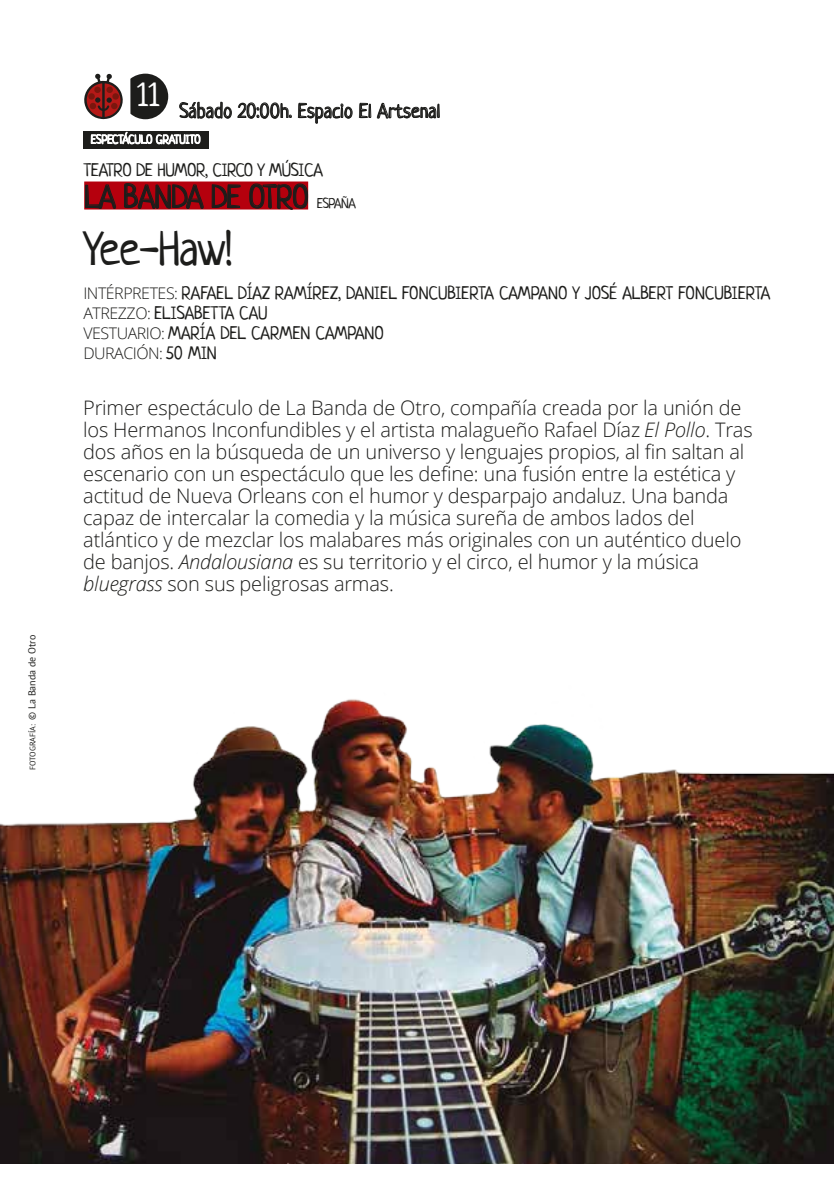
<style>
.page{position:relative;width:834px;height:1191px;background:#fff}
.page>*{position:absolute;margin:0;border:0;box-sizing:border-box;transform-origin:0 0}
.t1{font:48px "Neucha";letter-spacing:-.025em;color:#1d1d1b}
.t2{font:32px "Neucha";letter-spacing:-.02em;color:#1d1d1b}
.t3{font:31.4px "Neucha";color:#fff}
.t4{font:300 20px/22px "Open Sans";letter-spacing:-.01em;color:#1d1d1b}
.t5{font:20px "Neucha";letter-spacing:.01em;color:#1d1d1b}
.t6{font:18px/20px "Neucha";color:#1d1d1b}
.t7{font:18px "Neucha";letter-spacing:-.02em;color:#1d1d1b}
.t8{font:300 16px "Open Sans";letter-spacing:-.03em;color:#1d1d1b}
.t9{font:14px "Neucha";letter-spacing:-.03em;color:#1d1d1b}
.t10{font:12px "Neucha";color:#fff}
.t11{font:10px "PT Sans";color:#1d1d1b}
.s1{font-size:8px}
.s2{font-family:"Open Sans";font-weight:300;font-size:16px}
.s3{font-family:"Neucha";font-weight:400;font-size:18px}
.s4{font-style:italic}
</style>
<div class="page">
<svg style="left:84px;top:74px;width:39px;height:45px"></svg>
<svg style="left:130px;top:74px;width:38px;height:45px;background:#40403e"></svg>
<div style="left:84px;top:181px;width:224px;height:28px;background:#b5000d"></div>
<svg style="left:84px;top:182px;width:33px;height:28px"></svg>
<svg style="left:123px;top:183px;width:81px;height:27px"></svg>
<svg style="left:211px;top:184px;width:30px;height:25px"></svg>
<svg style="left:249px;top:183px;width:59px;height:27px"></svg>
<img style="left:0;top:699px;width:833px;height:464px">
<div style="left:83px;top:131px;width:125px;height:18px;background:#1d1d1b"></div>
<svg style="left:91px;top:132px;width:109px;height:13px"></svg>
<svg style="left:179px;top:101px;width:113px;height:18px"></svg>
<svg style="left:298px;top:103px;width:54px;height:21px"></svg>
<svg style="left:359px;top:103px;width:12px;height:15px"></svg>
<svg style="left:377px;top:102px;width:63px;height:17px"></svg>
<p class="t11" style="left:26px;top:770px;width:137px;rotate:-90deg"><span class="s1">FOTOGRAFÍA:</span> © La Banda de Otro</p>
<h3 class="t3" style="left:137px;top:76px;width:24px">11</h3>
<p class="t5" style="left:179px;top:98px;width:262px">Sábado 20:00h. Espacio El Artsenal</p>
<p class="t10" style="left:91px;top:132px;width:111px">ESPECTÁCULO GRATUITO</p>
<p class="t7" style="left:83px;top:159px;width:241px">TEATRO DE HUMOR, CIRCO Y MÚSICA</p>
<h2 class="t2" style="left:84px;top:177px;width:226px">LA BANDA DE OTRO</h2>
<h1 class="t1" style="left:83px;top:219px;width:151px">Yee-Haw!</h1>
<p class="t9" style="left:317px;top:194px;width:40px">ESPAÑA</p>
<p class="t6" style="left:83px;top:282px;width:688px"><span class="s2">INTÉRPRETES:</span> RAFAEL DÍAZ RAMÍREZ, DANIEL FONCUBIERTA CAMPANO Y JOSÉ ALBERT FONCUBIERTA<br><span class="s2">ATREZZO:</span> ELISABETTA CAU<br><span class="s2">VESTUARIO:</span> MARÍA DEL CARMEN CAMPANO</p>
<p class="t8" style="left:83px;top:342px;width:135px">DURACIÓN: <span class="s3">50 MIN</span></p>
<p class="t4" style="left:83px;top:396px;width:671px">Primer espectáculo de La Banda de Otro, compañía creada por la unión de los Hermanos Inconfundibles y el artista malagueño Rafael Díaz <span class="s4">El Pollo</span>. Tras dos años en la búsqueda de un universo y lenguajes propios, al fin saltan al escenario con un espectáculo que les define: una fusión entre la estética y actitud de Nueva Orleans con el humor y desparpajo andaluz. Una banda capaz de intercalar la comedia y la música sureña de ambos lados del atlántico y de mezclar los malabares más originales con un auténtico duelo de banjos. <span class="s4">Andalousiana</span> es su territorio y el circo, el humor y la música <span class="s4">bluegrass</span> son sus peligrosas armas.</p>
</div>
